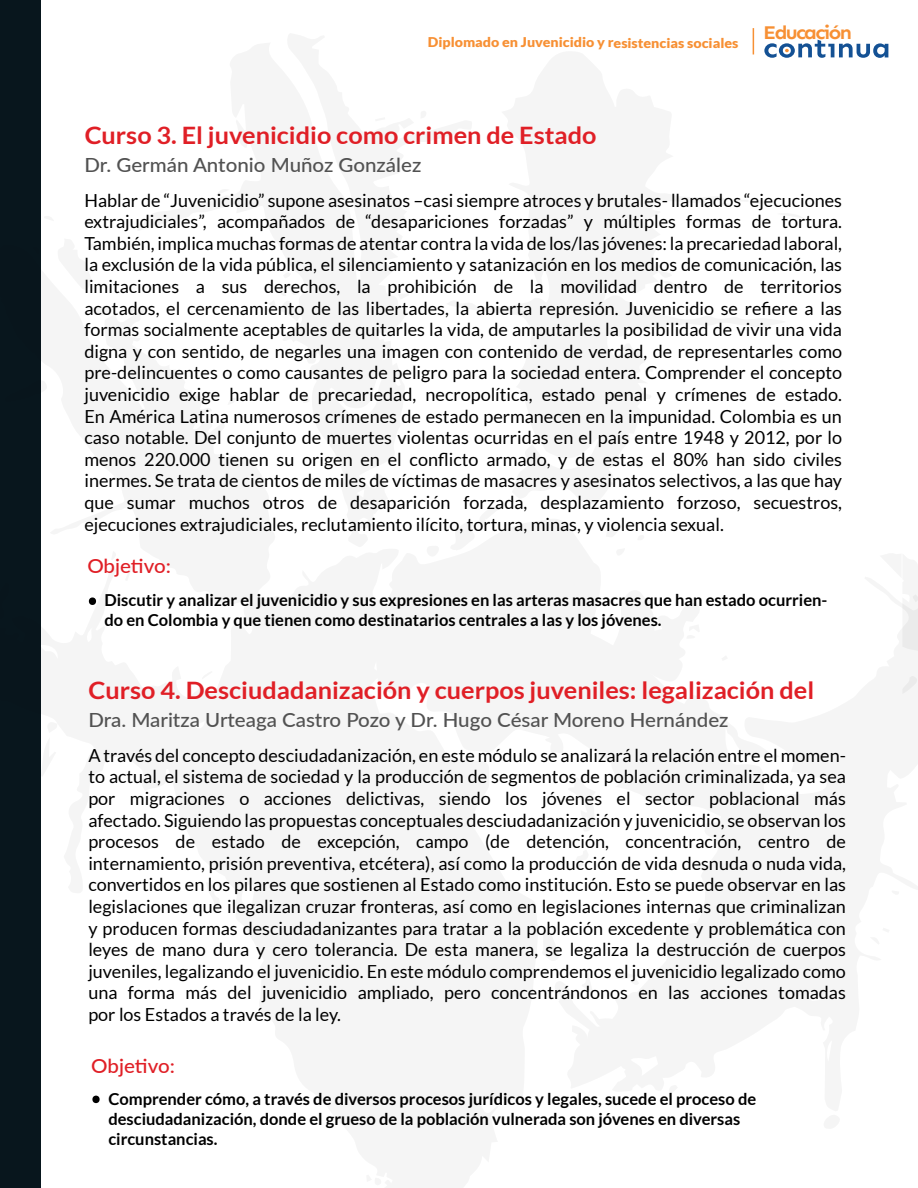
<style>
.page{position:relative;width:918px;height:1188px;background:#fff}
.page>*{position:absolute;margin:0;border:0;box-sizing:border-box;transform-origin:0 0}
.t1{font:700 24px "Lato";color:#e01f26;scale:1.05 1}
.t2{font:500 19.5px "Lato";color:#525252;scale:1.05 1}
.t3{font:500 19.5px "Lato";letter-spacing:-.005em;color:#e01f26;scale:1.05 1}
.t4{font:700 18.9px "Sen";letter-spacing:-.08em;color:#f79034;scale:1.09 1}
.t5{font:18px/21.6px "Lato";color:#000;text-align:justify}
.t6{font:700 16.5px/19.8px "Lato";color:#000}
.t7{font:900 13.5px "Lato";letter-spacing:-.005em;color:#f79034;scale:1.05 1}
</style>
<div class="page">
<div style="left:0;top:0;width:41px;height:1188px;background:#08161d"></div>
<svg style="left:764px;top:40px;width:124px;height:18px"></svg>
<svg style="left:753px;top:28px;width:1px;height:22px"></svg>
<div style="left:457px;top:901px;width:9px;height:7px;background:#f5f5f5;border-radius:2px"></div>
<svg style="left:902px;top:594px;width:16px;height:100px"></svg>
<p class="t7" style="left:428px;top:35px;width:297px">Diplomado en Juvenicidio y resistencias sociales</p>
<p class="t4" style="left:763px;top:22px;width:83px">Educación</p>
<h1 class="t1" style="left:85px;top:121px;width:489px">Curso 3. El juvenicidio como crimen de Estado</h1>
<p class="t2" style="left:84px;top:151px;width:322px">Dr. Germán Antonio Muñoz González</p>
<p class="t5" style="left:84px;top:189px;width:759px">Hablar de “Juvenicidio” supone asesinatos –casi siempre atroces y brutales- llamados “ejecuciones extrajudiciales”, acompañados de “desapariciones forzadas” y múltiples formas de tortura.<br>También, implica muchas formas de atentar contra la vida de los/las jóvenes: la precariedad laboral, la exclusión de la vida pública, el silenciamiento y satanización en los medios de comunicación, las limitaciones a sus derechos, la prohibición de la movilidad dentro de territorios acotados, el cercenamiento de las libertades, la abierta represión. Juvenicidio se refiere a las formas socialmente aceptables de quitarles la vida, de amputarles la posibilidad de vivir una vida digna y con sentido, de negarles una imagen con contenido de verdad, de representarles como pre-delincuentes o como causantes de peligro para la sociedad entera. Comprender el concepto juvenicidio exige hablar de precariedad, necropolítica, estado penal y crímenes de estado.<br>En América Latina numerosos crímenes de estado permanecen en la impunidad. Colombia es un caso notable. Del conjunto de muertes violentas ocurridas en el país entre 1948 y 2012, por lo menos 220.000 tienen su origen en el conflicto armado, y de estas el 80% han sido civiles inermes. Se trata de cientos de miles de víctimas de masacres y asesinatos selectivos, a las que hay que sumar muchos otros de desaparición forzada, desplazamiento forzoso, secuestros, ejecuciones extrajudiciales, reclutamiento ilícito, tortura, minas, y violencia sexual.</p>
<p class="t3" style="left:87px;top:552px;width:81px">Objetivo:</p>
<p class="t6" style="left:104px;top:590px;width:724px">Discutir y analizar el juvenicidio y sus expresiones en las arteras masacres que han estado ocurrien&shy;do en Colombia y que tienen como destinatarios centrales a las y los jóvenes.</p>
<h1 class="t1" style="left:89px;top:676px;width:693px">Curso 4. Desciudadanización y cuerpos juveniles: legalización del</h1>
<p class="t2" style="left:88px;top:706px;width:611px">Dra. Maritza Urteaga Castro Pozo y Dr. Hugo César Moreno Hernández</p>
<p class="t5" style="left:88px;top:744px;width:759px">A través del concepto desciudadanización, en este módulo se analizará la relación entre el momen&shy;to actual, el sistema de sociedad y la producción de segmentos de población criminalizada, ya sea por migraciones o acciones delictivas, siendo los jóvenes el sector poblacional más afectado. Siguiendo las propuestas conceptuales desciudadanización y juvenicidio, se observan los procesos de estado de excepción, campo (de detención, concentración, centro de internamiento, prisión preventiva, etcétera), así como la producción de vida desnuda o nuda vida, convertidos en los pilares que sostienen al Estado como institución. Esto se puede observar en las legislaciones que ilegalizan cruzar fronteras, así como en legislaciones internas que criminalizan y producen formas desciudadanizantes para tratar a la población excedente y problemática con leyes de mano dura y cero tolerancia. De esta manera, se legaliza la destrucción de cuerpos juveniles, legalizando el juvenicidio. En este módulo comprendemos el juvenicidio legalizado como una forma más del juvenicidio ampliado, pero concentrándonos en las acciones tomadas por los Estados a través de la ley.</p>
<p class="t3" style="left:91px;top:1052px;width:81px">Objetivo:</p>
<p class="t6" style="left:108px;top:1089px;width:649px">Comprender cómo, a través de diversos procesos jurídicos y legales, sucede el proceso de desciudadanización, donde el grueso de la población vulnerada son jóvenes en diversas circunstancias.</p>
</div>
